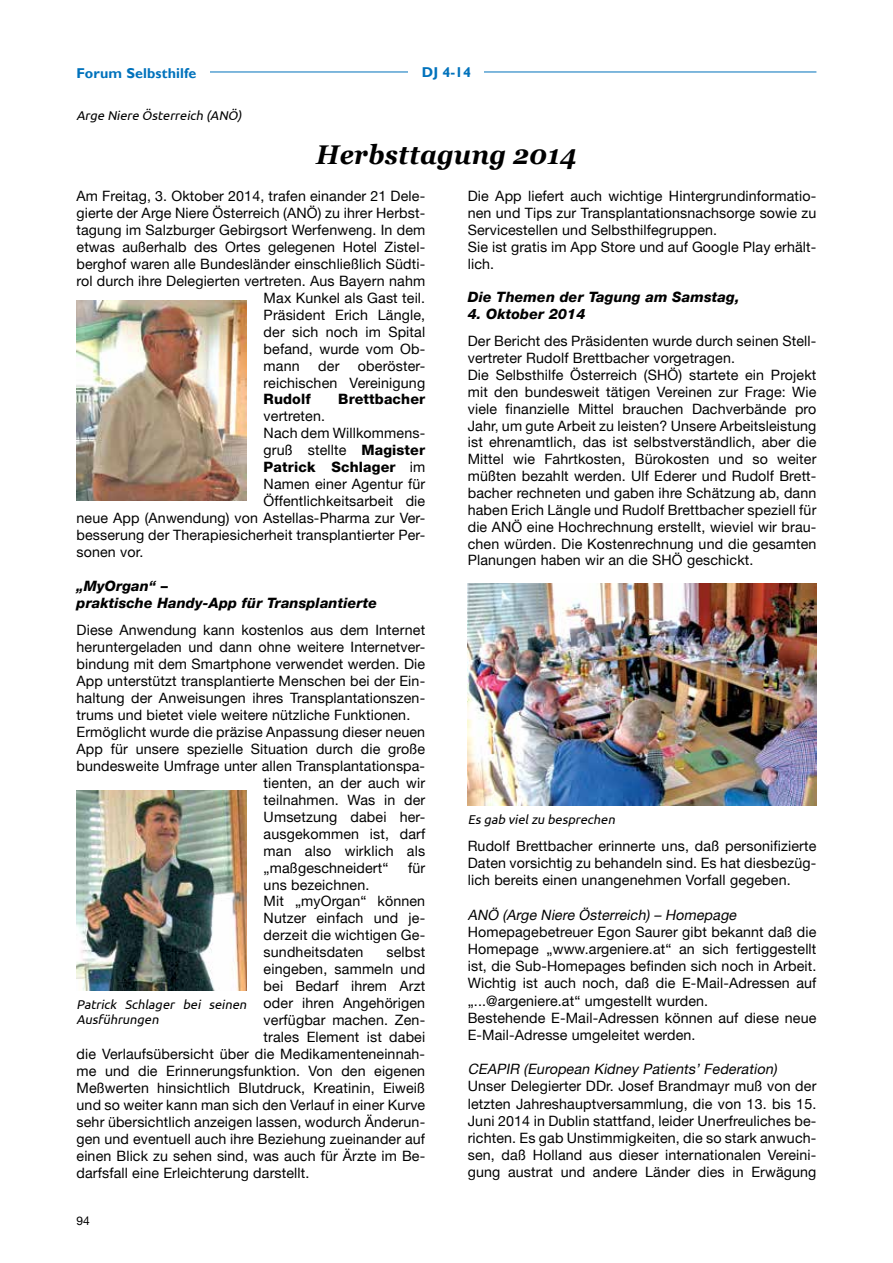
<style>
.page{position:relative;width:893px;height:1263px;background:#fff}
.page>*{position:absolute;margin:0;border:0;box-sizing:border-box;transform-origin:0 0}
.t1{font:italic 700 27px "Georgia";letter-spacing:.01em;color:#000;scale:.94 1}
.t2{font:14.25px/16.8px "Helvetica Neue";letter-spacing:.01em;color:#000}
.t3{font:italic 800 14.25px/17px "Helvetica Neue";letter-spacing:.01em;color:#000}
.t4{font:italic 14.25px "Helvetica Neue";color:#000}
.t5{font:800 14.25px "Helvetica Neue";letter-spacing:.01em;color:#000}
.t6{font:700 14.25px "Gill Sans";letter-spacing:.01em;color:#0072bc}
.t7{font:italic 12.75px/15.3px "Ubuntu";color:#000}
.t8{font:12px "Helvetica Neue";color:#000}
.s1{font-weight:800}
.s2{font-weight:400}
</style>
<div class="page">
<hr style="left:77px;top:72px;width:739px;height:1px;background:#0072bc">
<div style="left:409px;top:67px;width:75px;height:10px;background:#fff"></div>
<div style="left:77px;top:68px;width:133px;height:10px;background:#fff"></div>
<img style="left:77px;top:301px;width:170px;height:200px">
<img style="left:77px;top:790px;width:170px;height:200px">
<img style="left:468px;top:583px;width:348px;height:222px">
<p class="t6" style="left:77px;top:64px;width:121px">Forum Selbsthilfe</p>
<p class="t6" style="left:422px;top:64px;width:51px">DJ 4-14</p>
<p class="t7" style="left:77px;top:108px;width:167px">Arge Niere Österreich (ANÖ)</p>
<h1 class="t1" style="left:316px;top:139px;width:279px">Herbsttagung 2014</h1>
<p class="t2" style="left:468px;top:187px;width:350px">Die App liefert auch wichtige Hintergrundinformatio&shy;nen und Tips zur Transplantationsnachsorge sowie zu Servicestellen und Selbsthilfegruppen.<br>Sie ist gratis im App Store und auf Google Play erhält&shy;lich.</p>
<p class="t3" style="left:468px;top:289px;width:273px">Die Themen der Tagung am Samstag,</p>
<p class="t3" style="left:468px;top:305px;width:119px">4. Oktober 2014</p>
<p class="t2" style="left:468px;top:333px;width:350px">Der Bericht des Präsidenten wurde durch seinen Stell&shy;vertreter Rudolf Brettbacher vorgetragen.<br>Die Selbsthilfe Österreich (SHÖ) startete ein Projekt mit den bundesweit tätigen Vereinen zur Frage: Wie viele finanzielle Mittel brauchen Dachverbände pro Jahr, um gute Arbeit zu leisten? Unsere Arbeitsleistung ist ehrenamtlich, das ist selbstverständlich, aber die Mittel wie Fahrtkosten, Bürokosten und so weiter müßten bezahlt werden. Ulf Ederer und Rudolf Brett&shy;bacher rechneten und gaben ihre Schätzung ab, dann haben Erich Längle und Rudolf Brettbacher speziell für die ANÖ eine Hochrechnung erstellt, wieviel wir brau&shy;chen würden. Die Kostenrechnung und die gesamten Planungen haben wir an die SHÖ geschickt.</p>
<p class="t2" style="left:77px;top:187px;width:350px">Am Freitag, 3. Oktober 2014, trafen einander 21 Dele-</p>
<p class="t2" style="left:77px;top:204px;width:350px">gierte der Arge Niere Österreich (ANÖ) zu ihrer Herbst-</p>
<p class="t2" style="left:77px;top:221px;width:350px">tagung im Salzburger Gebirgsort Werfenweng. In dem</p>
<p class="t2" style="left:77px;top:238px;width:350px">etwas außerhalb des Ortes gelegenen Hotel Zistel-</p>
<p class="t2" style="left:77px;top:255px;width:350px">berghof waren alle Bundesländer einschließlich Südti-</p>
<p class="t2" style="left:77px;top:272px;width:350px">rol durch ihre Delegierten vertreten. Aus Bayern nahm</p>
<p class="t2" style="left:264px;top:289px;width:163px">Max Kunkel als Gast teil.</p>
<p class="t2" style="left:264px;top:306px;width:163px">Präsident Erich Längle,</p>
<p class="t2" style="left:264px;top:323px;width:163px">der sich noch im Spital</p>
<p class="t2" style="left:264px;top:340px;width:163px">befand, wurde vom Ob-</p>
<p class="t2" style="left:264px;top:357px;width:38px">mann</p>
<p class="t2" style="left:318px;top:357px;width:23px">der</p>
<p class="t2" style="left:264px;top:357px;width:163px;text-align:right">oberöster-<br>reichischen Vereinigung</p>
<p class="t5" style="left:264px;top:391px;width:49px">Rudolf</p>
<p class="t5" style="left:338px;top:391px;width:88px">Brettbacher</p>
<p class="t2" style="left:264px;top:408px;width:63px">vertreten.</p>
<p class="t2" style="left:264px;top:425px;width:163px">Nach dem Willkommens-</p>
<p class="t2" style="left:264px;top:442px;width:163px">gruß stellte <span class="s1">Magister</span></p>
<p class="t5" style="left:264px;top:459px;width:163px">Patrick Schlager <span class="s2">im</span></p>
<p class="t2" style="left:264px;top:475px;width:163px">Namen einer Agentur für</p>
<p class="t2" style="left:264px;top:492px;width:163px">Öffentlichkeitsarbeit die</p>
<p class="t2" style="left:77px;top:509px;width:350px">neue App (Anwendung) von Astellas-Pharma zur Ver-</p>
<p class="t2" style="left:77px;top:526px;width:350px">besserung der Therapiesicherheit transplantierter Per-</p>
<p class="t2" style="left:77px;top:543px;width:68px">sonen vor.</p>
<p class="t3" style="left:77px;top:577px;width:302px">„MyOrgan“ –<br>praktische Handy-App für Transplantierte</p>
<p class="t2" style="left:77px;top:622px;width:350px">Diese Anwendung kann kostenlos aus dem Internet</p>
<p class="t2" style="left:77px;top:639px;width:350px">heruntergeladen und dann ohne weitere Internetver-</p>
<p class="t2" style="left:77px;top:655px;width:350px">bindung mit dem Smartphone verwendet werden. Die</p>
<p class="t2" style="left:77px;top:672px;width:350px">App unterstützt transplantierte Menschen bei der Ein-</p>
<p class="t2" style="left:77px;top:689px;width:350px">haltung der Anweisungen ihres Transplantationszen-</p>
<p class="t2" style="left:77px;top:706px;width:335px">trums und bietet viele weitere nützliche Funktionen.</p>
<p class="t2" style="left:77px;top:723px;width:350px">Ermöglicht wurde die präzise Anpassung dieser neuen</p>
<p class="t2" style="left:77px;top:740px;width:350px">App für unsere spezielle Situation durch die große</p>
<p class="t2" style="left:77px;top:757px;width:350px">bundesweite Umfrage unter allen Transplantationspa-</p>
<p class="t2" style="left:264px;top:774px;width:163px">tienten, an der auch wir</p>
<p class="t2" style="left:264px;top:791px;width:163px">teilnahmen. Was in der</p>
<p class="t2" style="left:264px;top:808px;width:163px">Umsetzung dabei her-</p>
<p class="t2" style="left:264px;top:825px;width:163px">ausgekommen ist, darf</p>
<p class="t2" style="left:264px;top:842px;width:163px">man also wirklich als</p>
<p class="t2" style="left:264px;top:859px;width:126px">„maßgeschneidert“</p>
<p class="t2" style="left:408px;top:859px;width:19px">für</p>
<p class="t2" style="left:264px;top:876px;width:163px">uns bezeichnen.<br>Mit „myOrgan“ können<br>Nutzer einfach und je&shy;derzeit die wichtigen Ge&shy;sundheitsdaten</p>
<p class="t7" style="left:468px;top:811px;width:151px">Es gab vielzu besprechen</p>
<p class="t2" style="left:468px;top:837px;width:350px;text-align:justify">Rudolf Brettbacher erinnerte uns, daß personifizierte Daten vorsichtig zu behandeln sind. Es hat diesbezüg&shy;lich bereits einen unangenehmen Vorfall gegeben.</p>
<p class="t4" style="left:468px;top:906px;width:273px">ANÖ (Arge Niere Österreich) – Homepage</p>
<p class="t2" style="left:468px;top:923px;width:350px">Homepagebetreuer Egon Saurer gibt bekannt daß die Homepage „www.argeniere.at“ an sich fertiggestellt ist, die Sub-Homepages befinden sich noch in Arbeit.<br>Wichtig ist auch noch, daß die E-Mail-Adressen auf „...@argeniere.at“ umgestellt wurden.<br>Bestehende E-Mail-Adressen können auf diese neue E-Mail-Adresse umgeleitet werden.</p>
<p class="t4" style="left:468px;top:1061px;width:310px">CEAPIR (European Kidney Patients’ Federation)</p>
<p class="t2" style="left:468px;top:1077px;width:350px;text-align:justify">Unser Delegierter DDr. Josef Brandmayr muß von der letzten Jahreshauptversammlung, die von 13. bis 15.<br>Juni 2014 in Dublin stattfand, leider Unerfreuliches be&shy;richten. Es gab Unstimmigkeiten, die so stark anwuch&shy;sen, daß Holland aus dieser internationalen Vereini&shy;gung austrat und andere Länder dies in Erwägung</p>
<p class="t2" style="left:386px;top:943px;width:40px">selbst</p>
<p class="t2" style="left:264px;top:960px;width:163px">eingeben, sammeln und</p>
<p class="t2" style="left:264px;top:977px;width:163px">bei Bedarf ihrem Arzt</p>
<p class="t2" style="left:264px;top:994px;width:163px">oder ihren Angehörigen</p>
<p class="t2" style="left:264px;top:1011px;width:163px">verfügbar machen. Zen-</p>
<p class="t2" style="left:264px;top:1028px;width:163px">trales Element ist dabei</p>
<p class="t2" style="left:77px;top:1045px;width:350px">die Verlaufsübersicht über die Medikamenteneinnah-</p>
<p class="t2" style="left:77px;top:1062px;width:350px">me und die Erinnerungsfunktion. Von den eigenen</p>
<p class="t2" style="left:77px;top:1079px;width:350px">Meßwerten hinsichtlich Blutdruck, Kreatinin, Eiweiß</p>
<p class="t2" style="left:77px;top:1096px;width:350px">und so weiter kann man sich den Verlauf in einer Kurve</p>
<p class="t2" style="left:77px;top:1113px;width:350px">sehr übersichtlich anzeigen lassen, wodurch Änderun-</p>
<p class="t2" style="left:77px;top:1130px;width:350px">gen und eventuell auch ihre Beziehung zueinander auf</p>
<p class="t2" style="left:77px;top:1147px;width:350px">einen Blick zu sehen sind, was auch für Ärzte im Be-</p>
<p class="t2" style="left:77px;top:1164px;width:234px">darfsfall eine Erleichterung darstellt.</p>
<p class="t7" style="left:77px;top:996px;width:174px">Patrick Schlager bei seinen<br>Ausführungen</p>
<p class="t8" style="left:77px;top:1213px;width:15px">94</p>
</div>
